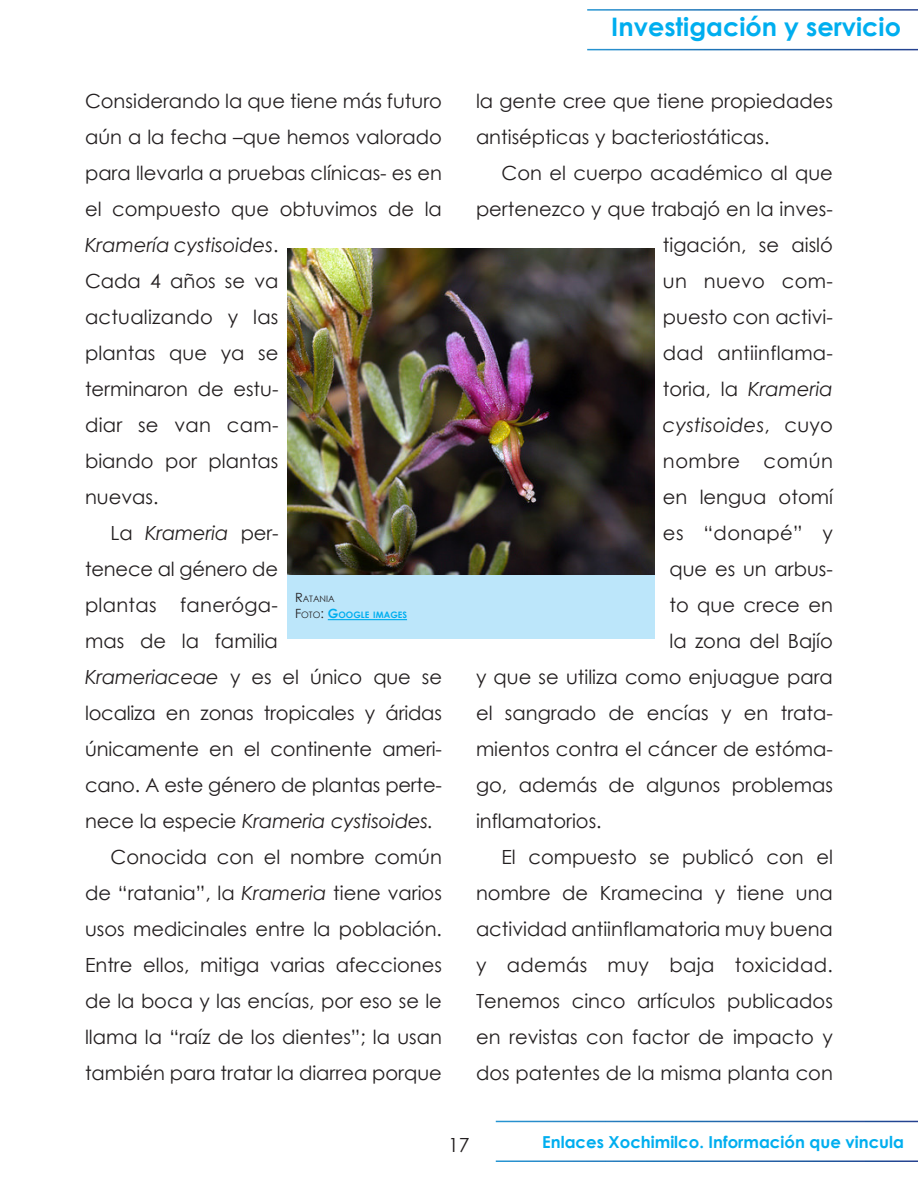
<style>
.page{position:relative;width:918px;height:1188px;background:#fff}
.page>*{position:absolute;margin:0;border:0;box-sizing:border-box;transform-origin:0 0}
.t1{font:700 25.5px "Century Gothic";color:#00aeef}
.cuerpoArticulos{font:19.5px/36px "Century Gothic";color:#231f20}
.cuerpoArticulos-2{font:italic 19.5px "Century Gothic";letter-spacing:.01em;color:#231f20}
.cuerpoArticulos-3{font:19.5px "Century Gothic";letter-spacing:.025em;color:#231f20}
.cuerpoArticulos-4{font:19.5px "Century Gothic";letter-spacing:.02em;color:#231f20}
.t2{font:700 16.5px "Century Gothic";color:#00aeef}
.pies_de_foto_2alinea{font:700 8.85px "Century Gothic";color:#00aeef}
.pies_de_foto_2alinea-2{font:8.85px "Century Gothic";color:#231f20}
.s1{font-style:italic}
.s2{font-size:12.75px}
.s3{font-weight:400;font-size:12.75px;color:#231f20}
.s4{font-weight:400;color:#231f20}
.s5{font-style:normal}
</style>
<div class="page">
<img style="left:287px;top:249px;width:367px;height:325px">
<div style="left:287px;top:575px;width:367px;height:63px;background:#bce6fa"></div>
<hr style="left:328px;top:619px;width:79px;height:1px;background:#00aeef">
<h1 class="t1" style="left:611px;top:8px;width:291px">Investigación y servicio</h1>
<p class="cuerpoArticulos" style="left:85px;top:83px;width:358px">Considerando la que tiene más futuro aún a la fecha –que hemos valorado para llevarla a pruebas clínicas- es en el compuesto que obtuvimos de la<br><span class="s1">Kramería cystisoides</span>.<br>Cada 4 años se va<br>actualizando y las<br>plantas que ya se<br>terminaron de estu-<br>diar se van cam-<br>biando por plantas<br>nuevas.</p>
<p class="cuerpoArticulos" style="left:85px;top:515px;width:358px;text-indent:26px">La <span class="s1">Krameria</span> per-<br>tenece al género de<br>plantas faneróga-<br>mas de la familia<br><span class="s1">Krameriaceae</span> y es el único que se localiza en zonas tropicales y áridas únicamente en el continente ameri&shy;cano. A este género de plantas perte&shy;nece la especie <span class="s1">Krameria cystisoides.</span></p>
<p class="cuerpoArticulos" style="left:85px;top:839px;width:358px;text-align:justify;text-indent:26px">Conocida con el nombre común de “ratania”, la <span class="s1">Krameria</span> tiene varios usos medicinales entre la población.<br>Entre ellos, mitiga varias afecciones de la boca y las encías, por eso se le llama la “raíz de los dientes”; la usan también para tratar la diarrea porque</p>
<p class="pies_de_foto_2alinea-2" style="left:295px;top:592px;width:41px"><span class="s2">R</span>ATAN IA</p>
<p class="pies_de_foto_2alinea" style="left:295px;top:609px;width:114px"><span class="s3">F</span><span class="s4">OTO</span><span class="s3">:</span> <span class="s2">G</span>OOGLE IMAGES</p>
<p class="cuerpoArticulos" style="left:476px;top:83px;width:358px">la gente cree que tiene propiedades antisépticas y bacteriostáticas.</p>
<p class="cuerpoArticulos" style="left:502px;top:155px;width:333px">Con el cuerpo académico al que</p>
<p class="cuerpoArticulos" style="left:476px;top:191px;width:358px">pertenezco y que trabajó en la inves-</p>
<p class="cuerpoArticulos" style="left:663px;top:227px;width:171px">tigación, se aisló</p>
<p class="cuerpoArticulos" style="left:663px;top:263px;width:171px">un nuevo com-</p>
<p class="cuerpoArticulos" style="left:663px;top:299px;width:171px">puesto con activi-</p>
<p class="cuerpoArticulos" style="left:663px;top:335px;width:171px">dad antiinflama-</p>
<p class="cuerpoArticulos" style="left:663px;top:371px;width:171px">toria, la <span class="s1">Krameria</span></p>
<p class="cuerpoArticulos-2" style="left:663px;top:411px;width:171px">cystisoides<span class="s5">, cuyo</span></p>
<p class="cuerpoArticulos-3" style="left:663px;top:447px;width:171px">nombre común</p>
<p class="cuerpoArticulos" style="left:663px;top:479px;width:171px">en lengua otomí</p>
<p class="cuerpoArticulos-4" style="left:663px;top:519px;width:171px">es “donapé” y</p>
<p class="cuerpoArticulos" style="left:669px;top:551px;width:165px">que es un arbus-</p>
<p class="cuerpoArticulos" style="left:669px;top:587px;width:165px">to que crece en</p>
<p class="cuerpoArticulos" style="left:669px;top:623px;width:165px">la zona del Bajío</p>
<p class="cuerpoArticulos" style="left:476px;top:659px;width:358px">y que se utiliza como enjuague para</p>
<p class="cuerpoArticulos" style="left:476px;top:695px;width:358px">el sangrado de encías y en trata-</p>
<p class="cuerpoArticulos" style="left:476px;top:731px;width:358px">mientos contra el cáncer de estóma-</p>
<p class="cuerpoArticulos" style="left:476px;top:767px;width:358px">go, además de algunos problemas</p>
<p class="cuerpoArticulos" style="left:476px;top:803px;width:127px">inflamatorios.</p>
<p class="cuerpoArticulos" style="left:476px;top:839px;width:358px;text-align:justify;text-indent:26px">El compuesto se publicó con el nombre de Kramecina y tiene una actividad antiinflamatoria muy buena y además muy baja toxicidad.<br>Tenemos cinco artículos publicados en revistas con factor de impacto y dos patentes de la misma planta con</p>
<p class="cuerpoArticulos" style="left:448px;top:1127px;width:23px">17</p>
<p class="t2" style="left:542px;top:1129px;width:363px">Enlaces Xochimilco. Información que vincula</p>
</div>
